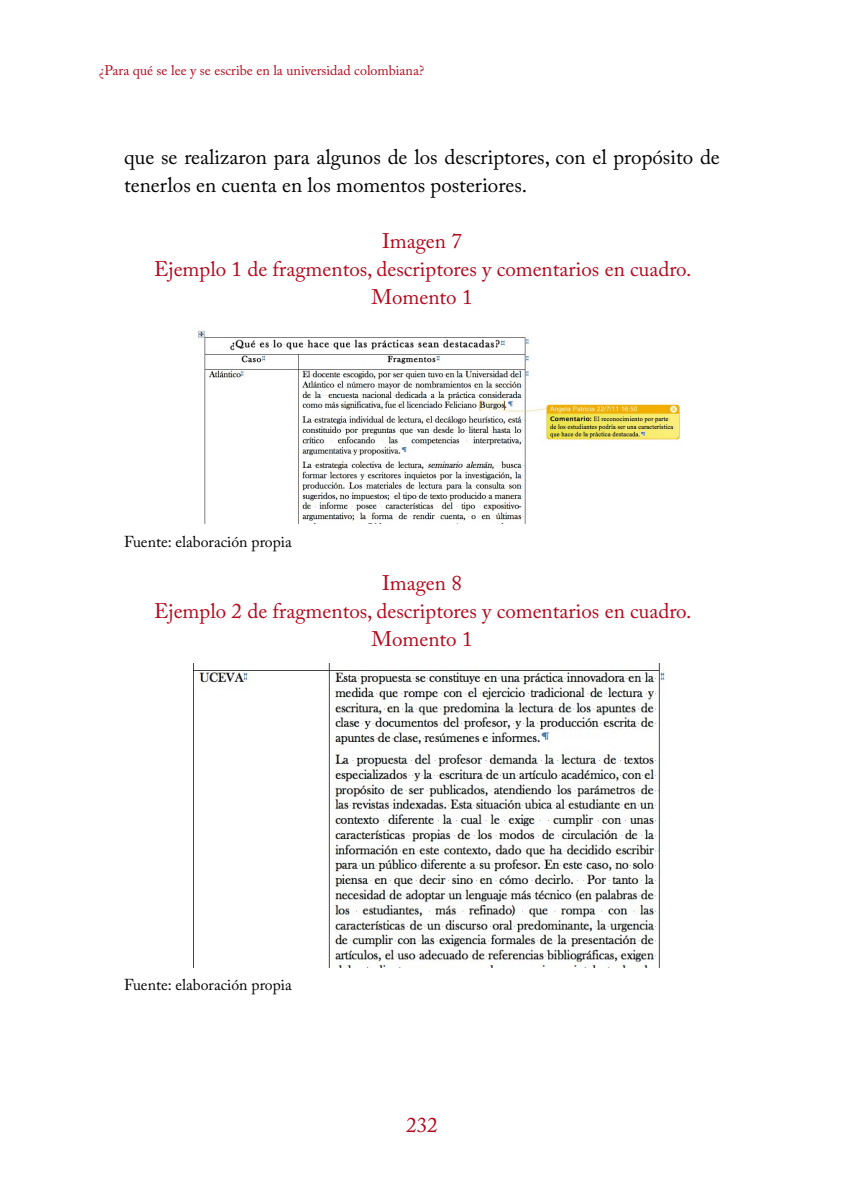
<style>
.page{position:relative;width:844px;height:1191px;background:#fff}
.page>*{position:absolute;margin:0;border:0;box-sizing:border-box;transform-origin:0 0}
.t1{font:21px/28px "Adobe Caslon Pro";color:#b3071b;text-align:center}
.t2{font:21px/28px "Adobe Caslon Pro";color:#000}
.t3{font:15.75px "Adobe Caslon Pro";color:#000}
.t4{font:14px "Adobe Caslon Pro";color:#b3071b}
</style>
<div class="page">
<img style="left:198px;top:330px;width:482px;height:194px">
<img style="left:193px;top:663px;width:472px;height:304px">
<p class="t4" style="left:99px;top:62px;width:326px">¿Para qué se lee y se escribe en la universidad colombiana?</p>
<p class="t2" style="left:124px;top:143px;width:597px">que se realizaron para algunos de los descriptores, con el propósito de tenerlos en cuenta en los momentos posteriores.</p>
<p class="t1" style="left:154px;top:227px;width:539px">Imagen 7<br>Ejemplo 1 de fragmentos, descriptores y comentarios en cuadro.<br>Momento 1</p>
<p class="t3" style="left:124px;top:532px;width:169px">Fuente: elaboración propia</p>
<p class="t1" style="left:154px;top:568px;width:539px">Imagen 8<br>Ejemplo 2 de fragmentos, descriptores y comentarios en cuadro.<br>Momento 1</p>
<p class="t3" style="left:124px;top:975px;width:169px">Fuente: elaboración propia</p>
<p class="t1" style="left:406px;top:1110px;width:33px">232</p>
</div>
